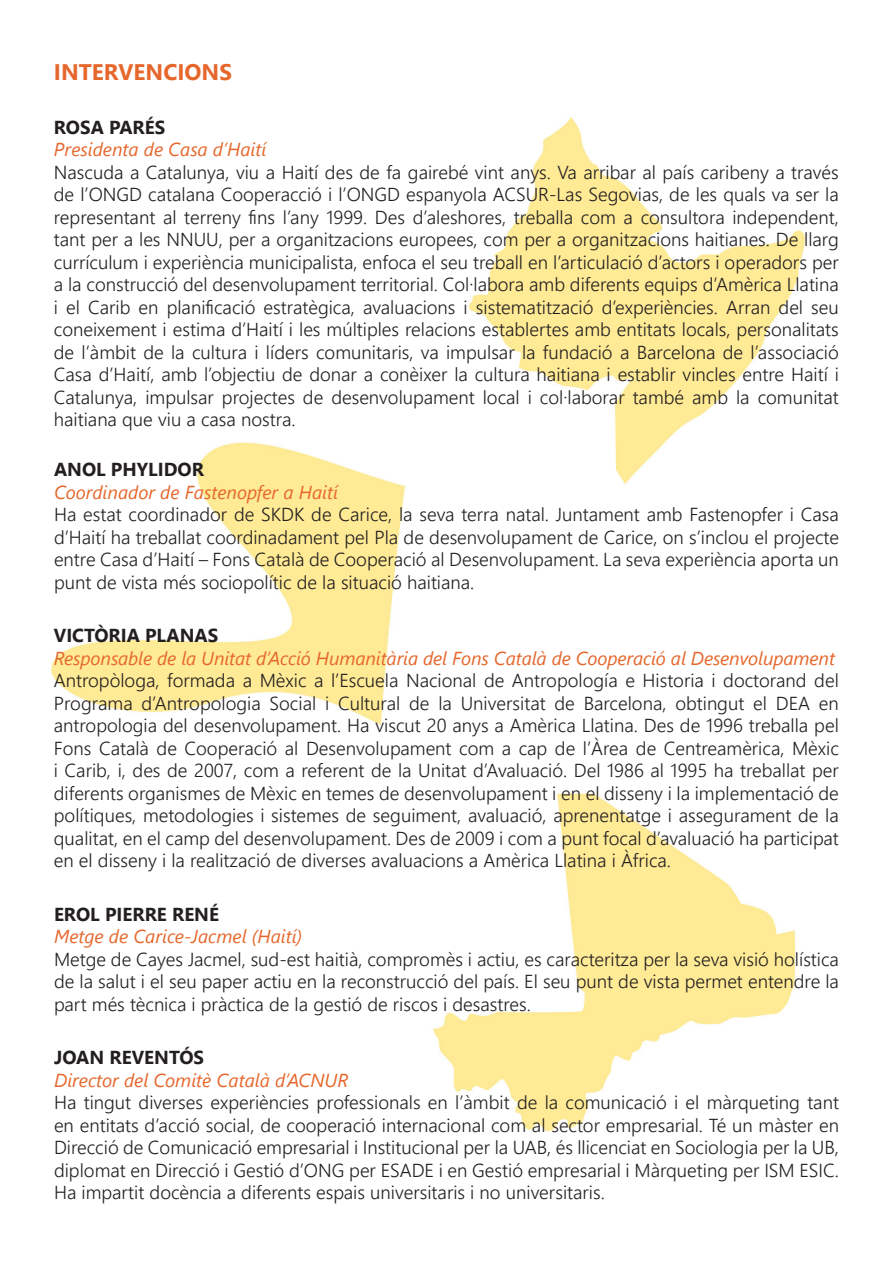
<style>
.page{position:relative;width:893px;height:1263px;background:#fff}
.page>*{position:absolute;margin:0;border:0;box-sizing:border-box;transform-origin:0 0}
.t1{font:700 22.5px "Segoe UI";color:#e6672c}
.t2{font:300 18.75px/22.5px "Segoe UI";color:#231f20;text-align:justify}
.t3{font:italic 18.75px "Segoe UI";color:#e6672c}
.t4{font:700 18.75px "Segoe UI";color:#231f20}
</style>
<div class="page">
<img style="left:433px;top:793px;width:362px;height:339px">
<img style="left:468px;top:117px;width:337px;height:368px">
<img style="left:51px;top:442px;width:396px;height:361px">
<p class="t1" style="left:54px;top:54px;width:180px">INTERVENCIONS</p>
<p class="t4" style="left:54px;top:112px;width:113px">ROSA PARÉS</p>
<p class="t3" style="left:54px;top:137px;width:214px">Presidenta de Casa d’Haití</p>
<p class="t2" style="left:54px;top:160px;width:786px">Nascuda a Catalunya, viu a Haití des de fa gairebé vint anys. Va arribar al país caribeny a través de l’ONGD catalana Cooperacció i l’ONGD espanyola ACSUR-Las Segovias, de les quals va ser la representant al terreny fins l’any 1999. Des d’aleshores, treballa com a consultora independent, tant per a les NNUU, per a organitzacions europees, com per a organitzacions haitianes. De llarg currículum i experiència municipalista, enfoca el seu treball en l’articulació d’actors i operadors per a la construcció del desenvolupament territorial. Col·labora amb diferents equips d’Amèrica Llatina i el Carib en planificació estratègica, avaluacions i sistematització d’experiències. Arran del seu coneixement i estima d’Haití i les múltiples relacions establertes amb entitats locals, personalitats de l’àmbit de la cultura i líders comunitaris, va impulsar la fundació a Barcelona de l’associació Casa d’Haití, amb l’objectiu de donar a conèixer la cultura haitiana i establir vincles entre Haití i Catalunya, impulsar projectes de desenvolupament local i col·laborar també amb la comunitat haitiana que viu a casa nostra.</p>
<p class="t4" style="left:54px;top:455px;width:152px">ANOL PHYLIDOR</p>
<p class="t3" style="left:54px;top:479px;width:285px">Coordinador de Fastenopfer a Haití</p>
<p class="t2" style="left:54px;top:503px;width:786px">Ha estat coordinador de SKDK de Carice, la seva terra natal. Juntament amb Fastenopfer i Casa d’Haití ha treballat coordinadament pel Pla de desenvolupament de Carice, on s’inclou el projecte entre Casa d’Haití – Fons Català de Cooperació al Desenvolupament. La seva experiència aporta un punt de vista més sociopolític de la situació haitiana.</p>
<p class="t4" style="left:54px;top:621px;width:166px">VICTÒRIA PLANAS</p>
<p class="t3" style="left:54px;top:645px;width:783px">Responsable de la Unitat d’Acció Humanitària del Fons Català de Cooperació al Desenvolupament</p>
<p class="t2" style="left:54px;top:669px;width:786px">Antropòloga, formada a Mèxic a l’Escuela Nacional de Antropología e Historia i doctorand del Programa d’Antropologia Social i Cultural de la Universitat de Barcelona, obtingut el DEA en antropologia del desenvolupament. Ha viscut 20 anys a Amèrica Llatina. Des de 1996 treballa pel Fons Català de Cooperació al Desenvolupament com a cap de l’Àrea de Centreamèrica, Mèxic i Carib, i, des de 2007, com a referent de la Unitat d’Avaluació. Del 1986 al 1995 ha treballat per diferents organismes de Mèxic en temes de desenvolupament i en el disseny i la implementació de polítiques, metodologies i sistemes de seguiment, avaluació, aprenentatge i assegurament de la qualitat, en el camp del desenvolupament. Des de 2009 i com a punt focal d’avaluació ha participat en el disseny i la realització de diverses avaluacions a Amèrica Llatina i Àfrica.</p>
<p class="t4" style="left:54px;top:899px;width:167px">EROL PIERRE RENÉ</p>
<p class="t3" style="left:54px;top:924px;width:250px">Metge de Carice-Jacmel (Haití)</p>
<p class="t2" style="left:54px;top:947px;width:786px">Metge de Cayes Jacmel, sud-est haitià, compromès i actiu, es caracteritza per la seva visió holística de la salut i el seu paper actiu en la reconstrucció del país. El seu punt de vista permet entendre la part més tècnica i pràctica de la gestió de riscos i desastres.</p>
<p class="t4" style="left:54px;top:1042px;width:152px">JOAN REVENTÓS</p>
<p class="t3" style="left:54px;top:1067px;width:296px">Director del Comitè Català d’ACNUR</p>
<p class="t2" style="left:54px;top:1091px;width:786px">Ha tingut diverses experiències professionals en l’àmbit de la comunicació i el màrqueting tant en entitats d’acció social, de cooperació internacional com al sector empresarial. Té un màster en Direcció de Comunicació empresarial i Institucional per la UAB, és llicenciat en Sociologia per la UB, diplomat en Direcció i Gestió d’ONG per ESADE i en Gestió empresarial i Màrqueting per ISM ESIC.<br>Ha impartit docència a diferents espais universitaris i no universitaris.</p>
</div>
